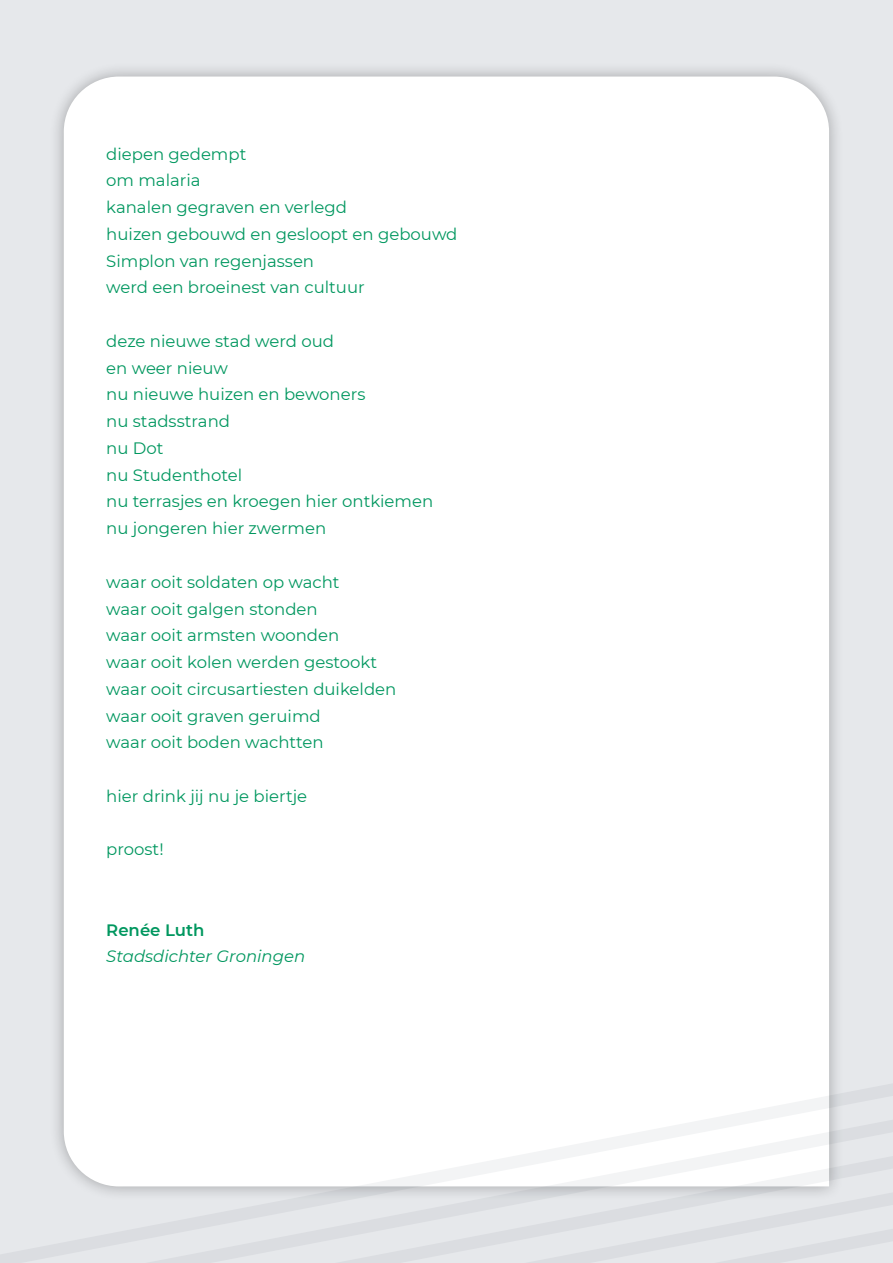
<style>
.page{position:relative;width:893px;height:1263px;background:#e6e8eb}
.page>*{position:absolute;margin:0;border:0;box-sizing:border-box;transform-origin:0 0}
.t1{font:16.5px "Montserrat";color:#00975f}
.t2{font:italic 16.5px "Montserrat";color:#00975f}
.t3{font:600 16.5px "Montserrat";color:#00975f}
</style>
<div class="page">
<div style="left:49px;top:61px;width:795px;height:1141px;background:#000;opacity:.3"></div>
<div style="left:64px;top:77px;width:765px;height:1006px;background:#fff"></div>
<svg style="left:49px;top:1083px;width:844px;height:37px;background:#fbfbfc"></svg>
<svg style="left:49px;top:1120px;width:844px;height:72px;fill:#fff"></svg>
<svg style="left:83px;top:1156px;width:810px;height:36px;fill:#fff"></svg>
<svg style="left:0;top:1192px;width:893px;height:71px"></svg>
<p class="t1" style="left:106px;top:142px;width:142px">diepen gedempt</p>
<p class="t1" style="left:106px;top:169px;width:96px">om malaria</p>
<p class="t1" style="left:106px;top:196px;width:242px">kanalen gegraven en verlegd</p>
<p class="t1" style="left:106px;top:223px;width:353px">huizen gebouwd en gesloopt en gebouwd</p>
<p class="t1" style="left:106px;top:249px;width:209px">Simplon van regenjassen</p>
<p class="t1" style="left:106px;top:276px;width:260px">werd een broeinest van cultuur</p>
<p class="t1" style="left:106px;top:330px;width:229px">deze nieuwe stad werd oud</p>
<p class="t1" style="left:106px;top:356px;width:123px">en weer nieuw</p>
<p class="t1" style="left:106px;top:383px;width:261px">nu nieuwe huizen en bewoners</p>
<p class="t1" style="left:106px;top:410px;width:125px">nu stadsstrand</p>
<p class="t1" style="left:106px;top:437px;width:59px">nu Dot</p>
<p class="t1" style="left:106px;top:463px;width:137px">nu Studenthotel</p>
<p class="t1" style="left:106px;top:490px;width:328px">nu terrasjes en kroegen hier ontkiemen</p>
<p class="t1" style="left:106px;top:517px;width:221px">nu jongeren hier zwermen</p>
<p class="t1" style="left:106px;top:570px;width:235px">waar ooit soldaten op wacht</p>
<p class="t1" style="left:106px;top:597px;width:213px">waar ooit galgen stonden</p>
<p class="t1" style="left:106px;top:624px;width:234px">waar ooit armsten woonden</p>
<p class="t1" style="left:106px;top:651px;width:272px">waar ooit kolen werden gestookt</p>
<p class="t1" style="left:106px;top:677px;width:292px">waar ooit circusartiesten duikelden</p>
<p class="t1" style="left:106px;top:704px;width:216px">waar ooit graven geruimd</p>
<p class="t1" style="left:106px;top:731px;width:219px">waar ooit boden wachtten</p>
<p class="t1" style="left:106px;top:784px;width:202px">hier drink jij nu je biertje</p>
<p class="t1" style="left:106px;top:838px;width:59px">proost!</p>
<p class="t3" style="left:106px;top:918px;width:100px">Renée Luth</p>
<p class="t2" style="left:106px;top:945px;width:200px">Stadsdichter Groningen</p>
</div>
